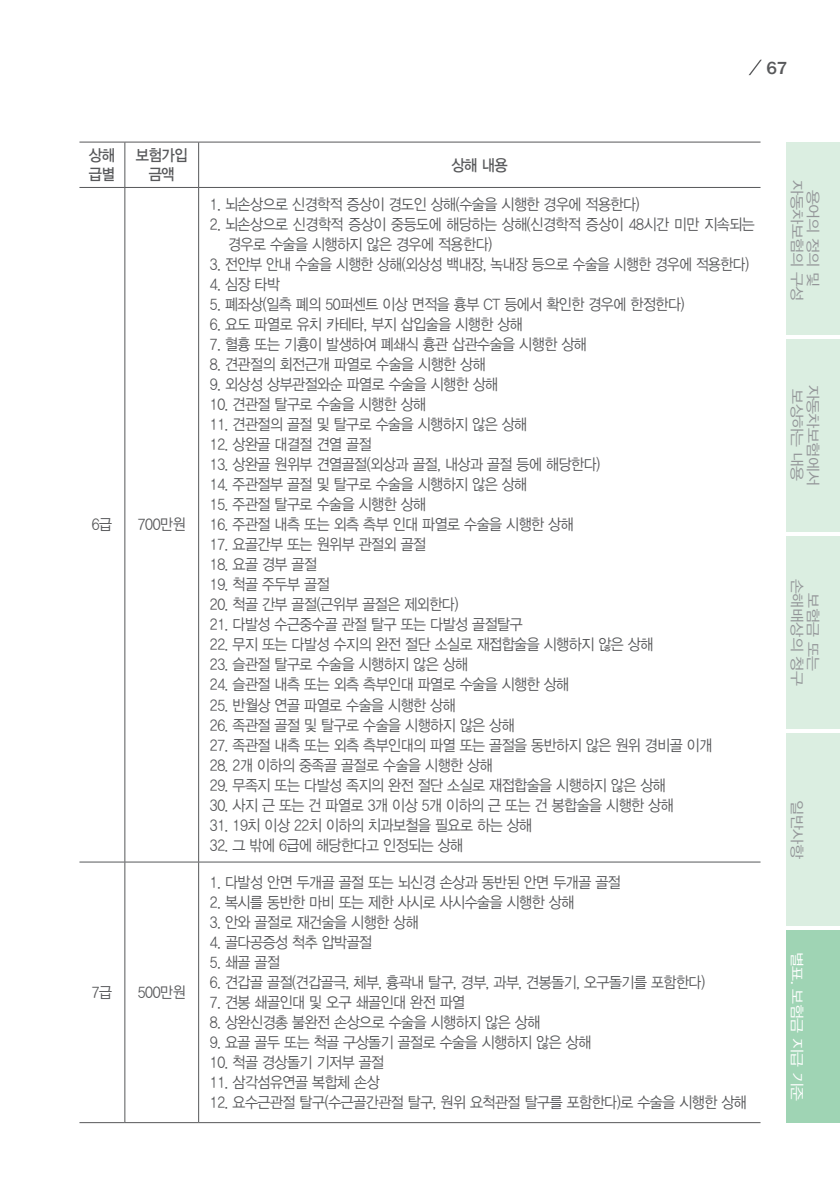
<style>
.page{position:relative;width:840px;height:1191px;background:#fff}
.page>*{position:absolute;margin:0;border:0;box-sizing:border-box;transform-origin:0 0}
.t1{font:500 18px "Franklin Gothic";color:#57585a}
.표하시라{font:16px/19.2px "YDVYGO Std 33";letter-spacing:-.03em;color:#57585a;text-align:center;scale:.9 1}
.표내용{font:15.6px/20px "YDVYGO Std 32";letter-spacing:-.03em;color:#57585a;scale:.9 1}
.t2{font:14.4px/16px "YDVYGO Std 32";letter-spacing:-.03em;color:#939598;text-align:center;scale:1.13 1}
.t3{font:14.4px "YDVYGO Std 32";letter-spacing:-.03em;color:#fff;scale:1.13 1}
</style>
<div class="page">
<svg style="left:748px;top:60px;width:13px;height:15px"></svg>
<div style="left:785px;top:142px;width:54px;height:192px;background:#dbeee1"></div>
<div style="left:785px;top:339px;width:54px;height:192px;background:#dbeee1"></div>
<div style="left:785px;top:536px;width:54px;height:193px;background:#dbeee1"></div>
<div style="left:785px;top:733px;width:54px;height:193px;background:#dbeee1"></div>
<div style="left:785px;top:930px;width:54px;height:193px;background:#9fd4b4"></div>
<hr style="left:124px;top:188px;width:1px;height:673px;background:#57585a">
<hr style="left:198px;top:188px;width:1px;height:673px;background:#57585a">
<hr style="left:125px;top:861px;width:73px;height:1px;background:#57585a">
<hr style="left:125px;top:1122px;width:73px;height:1px;background:#57585a">
<hr style="left:79px;top:861px;width:46px;height:1px;background:#57585a">
<hr style="left:124px;top:862px;width:1px;height:260px;background:#57585a">
<hr style="left:198px;top:861px;width:562px;height:1px;background:#57585a">
<hr style="left:198px;top:862px;width:1px;height:260px;background:#57585a">
<hr style="left:79px;top:1122px;width:46px;height:1px;background:#57585a">
<hr style="left:198px;top:1122px;width:562px;height:1px;background:#57585a">
<hr style="left:79px;top:142px;width:46px;height:1px;background:#57585a">
<hr style="left:125px;top:142px;width:73px;height:1px;background:#57585a">
<hr style="left:124px;top:142px;width:1px;height:45px;background:#57585a">
<hr style="left:198px;top:142px;width:562px;height:1px;background:#57585a">
<hr style="left:198px;top:142px;width:1px;height:45px;background:#57585a">
<hr style="left:79px;top:187px;width:46px;height:1px;background:#57585a">
<hr style="left:125px;top:187px;width:73px;height:1px;background:#57585a">
<hr style="left:198px;top:187px;width:562px;height:1px;background:#57585a">
<p class="t1" style="left:766px;top:57px;width:23px">67</p>
<p class="표하시라" style="left:89px;top:146px;width:30px">상해</p>
<p class="표하시라" style="left:89px;top:165px;width:30px">급별</p>
<p class="표하시라" style="left:136px;top:146px;width:59px">보험가입 금액</p>
<p class="표하시라" style="left:451px;top:156px;width:64px">상해 내용</p>
<p class="표내용" style="left:92px;top:515px;width:24px">6급</p>
<p class="표내용" style="left:138px;top:515px;width:55px">700만원</p>
<p class="표내용" style="left:92px;top:982px;width:24px">7급</p>
<p class="표내용" style="left:138px;top:982px;width:55px">500만원</p>
<p class="표내용" style="left:210px;top:195px;width:478px">1. 뇌손상으로 신경학적 증상이 경도인 상해(수술을 시행한 경우에 적용한다)</p>
<p class="표내용" style="left:228px;top:215px;width:586px;text-indent:-18px">2. 뇌손상으로 신경학적 증상이 중등도에 해당하는 상해(신경학적 증상이 48시간 미만 지속되는 경우로 수술을 시행하지 않은 경우에 적용한다)</p>
<p class="표내용" style="left:210px;top:255px;width:600px">3. 전안부 안내 수술을 시행한 상해(외상성 백내장, 녹내장 등으로 수술을 시행한 경우에 적용한다)</p>
<p class="표내용" style="left:210px;top:275px;width:79px">4. 심장 타박</p>
<p class="표내용" style="left:210px;top:295px;width:528px">5. 폐좌상(일측 폐의 50퍼센트 이상 면적을 흉부 CT 등에서 확인한 경우에 한정한다)</p>
<p class="표내용" style="left:210px;top:315px;width:349px">6. 요도 파열로 유치 카테타, 부지 삽입술을 시행한 상해</p>
<p class="표내용" style="left:210px;top:335px;width:420px">7. 혈흉 또는 기흉이 발생하여 폐쇄식 흉관 삽관수술을 시행한 상해</p>
<p class="표내용" style="left:210px;top:355px;width:308px">8. 견관절의 회전근개 파열로 수술을 시행한 상해</p>
<p class="표내용" style="left:210px;top:375px;width:321px">9. 외상성 상부관절와순 파열로 수술을 시행한 상해</p>
<p class="표내용" style="left:210px;top:395px;width:241px">10. 견관절 탈구로 수술을 시행한 상해</p>
<p class="표내용" style="left:210px;top:415px;width:354px">11. 견관절의 골절 및 탈구로 수술을 시행하지 않은 상해</p>
<p class="표내용" style="left:210px;top:435px;width:181px">12. 상완골 대결절 견열 골절</p>
<p class="표내용" style="left:210px;top:455px;width:435px">13. 상완골 원위부 견열골절(외상과 골절, 내상과 골절 등에 해당한다)</p>
<p class="표내용" style="left:210px;top:475px;width:354px">14. 주관절부 골절 및 탈구로 수술을 시행하지 않은 상해</p>
<p class="표내용" style="left:210px;top:495px;width:241px">15. 주관절 탈구로 수술을 시행한 상해</p>
<p class="표내용" style="left:210px;top:515px;width:405px">16. 주관절 내측 또는 외측 측부 인대 파열로 수술을 시행한 상해</p>
<p class="표내용" style="left:210px;top:535px;width:241px">17. 요골간부 또는 원위부 관절외 골절</p>
<p class="표내용" style="left:210px;top:555px;width:120px">18. 요골 경부 골절</p>
<p class="표내용" style="left:210px;top:575px;width:134px">19. 척골 주두부 골절</p>
<p class="표내용" style="left:210px;top:595px;width:277px">20. 척골 간부 골절(근위부 골절은 제외한다)</p>
<p class="표내용" style="left:210px;top:615px;width:349px">21. 다발성 수근중수골 관절 탈구 또는 다발성 골절탈구</p>
<p class="표내용" style="left:210px;top:635px;width:494px">22. 무지 또는 다발성 수지의 완전 절단 소실로 재접합술을 시행하지 않은 상해</p>
<p class="표내용" style="left:210px;top:655px;width:288px">23. 슬관절 탈구로 수술을 시행하지 않은 상해</p>
<p class="표내용" style="left:210px;top:675px;width:400px">24. 슬관절 내측 또는 외측 측부인대 파열로 수술을 시행한 상해</p>
<p class="표내용" style="left:210px;top:695px;width:274px">25. 반월상 연골 파열로 수술을 시행한 상해</p>
<p class="표내용" style="left:210px;top:715px;width:340px">26. 족관절 골절 및 탈구로 수술을 시행하지 않은 상해</p>
<p class="표내용" style="left:210px;top:735px;width:559px">27. 족관절 내측 또는 외측 측부인대의 파열 또는 골절을 동반하지 않은 원위 경비골 이개</p>
<p class="표내용" style="left:210px;top:755px;width:315px">28. 2개 이하의 중족골 골절로 수술을 시행한 상해</p>
<p class="표내용" style="left:210px;top:775px;width:507px">29. 무족지 또는 다발성 족지의 완전 절단 소실로 재접합술을 시행하지 않은 상해</p>
<p class="표내용" style="left:210px;top:795px;width:516px">30. 사지 근 또는 건 파열로 3개 이상 5개 이하의 근 또는 건 봉합술을 시행한 상해</p>
<p class="표내용" style="left:210px;top:815px;width:359px">31. 19치 이상 22치 이하의 치과보철을 필요로 하는 상해</p>
<p class="표내용" style="left:210px;top:835px;width:282px">32. 그 밖에 6급에 해당한다고 인정되는 상해</p>
<p class="표내용" style="left:210px;top:872px;width:457px">1. 다발성 안면 두개골 골절 또는 뇌신경 손상과 동반된 안면 두개골 골절</p>
<p class="표내용" style="left:210px;top:892px;width:406px">2. 복시를 동반한 마비 또는 제한 사시로 사시수술을 시행한 상해</p>
<p class="표내용" style="left:210px;top:912px;width:233px">3. 안와 골절로 재건술을 시행한 상해</p>
<p class="표내용" style="left:210px;top:932px;width:181px">4. 골다공증성 척추 압박골절</p>
<p class="표내용" style="left:210px;top:952px;width:79px">5. 쇄골 골절</p>
<p class="표내용" style="left:210px;top:972px;width:551px">6. 견갑골 골절(견갑골극, 체부, 흉곽내 탈구, 경부, 과부, 견봉돌기, 오구돌기를 포함한다)</p>
<p class="표내용" style="left:210px;top:992px;width:285px">7. 견봉 쇄골인대 및 오구 쇄골인대 완전 파열</p>
<p class="표내용" style="left:210px;top:1012px;width:368px">8. 상완신경총 불완전 손상으로 수술을 시행하지 않은 상해</p>
<p class="표내용" style="left:210px;top:1032px;width:425px">9. 요골 골두 또는 척골 구상돌기 골절로 수술을 시행하지 않은 상해</p>
<p class="표내용" style="left:210px;top:1052px;width:195px">10. 척골 경상돌기 기저부 골절</p>
<p class="표내용" style="left:210px;top:1072px;width:190px">11. 삼각섬유연골 복합체 손상</p>
<p class="표내용" style="left:210px;top:1092px;width:597px">12. 요수근관절 탈구(수근골간관절 탈구, 원위 요척관절 탈구를 포함한다)로 수술을 시행한 상해</p>
<p class="t2" style="left:820px;top:180px;width:109px;rotate:90deg">용어의 정의 및 자동차보험의 구성</p>
<p class="t2" style="left:804px;top:389px;width:83px;rotate:90deg">보상하는 내용</p>
<p class="t2" style="left:820px;top:384px;width:91px;rotate:90deg">자동차보험에서</p>
<p class="t2" style="left:820px;top:579px;width:96px;rotate:90deg">보험금 또는 손해배상의 청구</p>
<p class="t2" style="left:804px;top:800px;width:53px;rotate:90deg">일반사항</p>
<p class="t3" style="left:803px;top:951px;width:134px;rotate:90deg">별표. 보험금 지급 기준</p>
</div>
